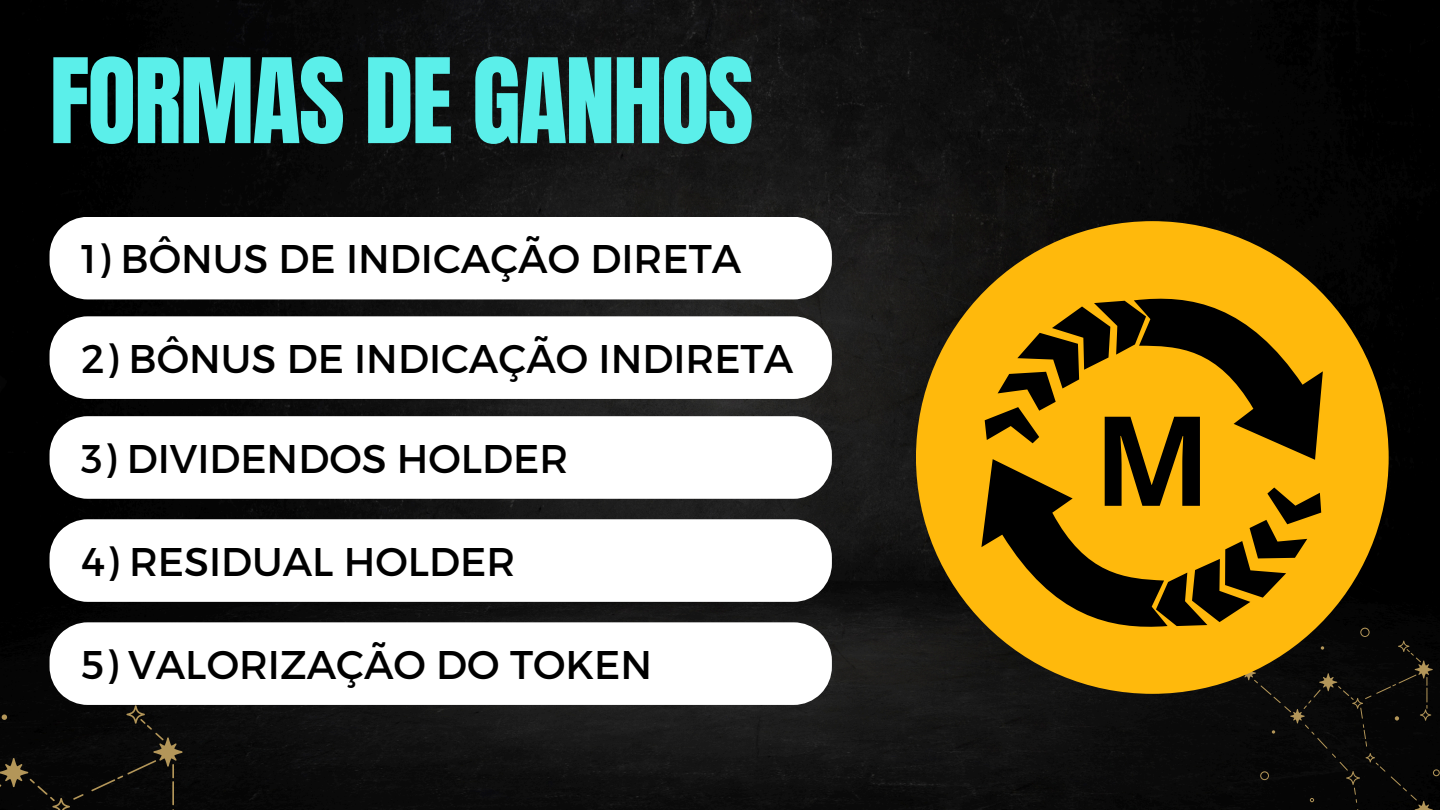
<style>
.page{position:relative;width:1440px;height:810px;background:#fff}
.page>*{position:absolute;margin:0;border:0;box-sizing:border-box;transform-origin:0 0}
.t1{font:700 124.8px "Open Sans";color:#000}
.t2{font:100px "Anton";letter-spacing:-.02em;color:#5befea}
.t3{font:40px "Montserrat";color:#000}
</style>
<div class="page">
<img style="left:0;top:0;width:1440px;height:810px">
<div style="left:0;top:656px;width:194px;height:154px;background:#060606"></div>
<svg style="left:50px;top:217px;width:782px;height:82px"></svg>
<svg style="left:50px;top:316px;width:782px;height:83px"></svg>
<svg style="left:50px;top:416px;width:782px;height:83px"></svg>
<svg style="left:50px;top:519px;width:782px;height:83px"></svg>
<svg style="left:50px;top:622px;width:782px;height:83px"></svg>
<div style="left:916px;top:221px;width:473px;height:473px;background:#ffb90c;border-radius:50%"></div>
<svg style="left:981px;top:294px;width:459px;height:516px"></svg>
<p class="t2" style="left:50px;top:29px;width:706px">FORMAS DE GANHOS</p>
<h1 class="t3" style="left:81px;top:233px;width:662px">1) BÔNUS DE INDICAÇÃO DIRETA</h1>
<p class="t3" style="left:81px;top:333px;width:714px">2) BÔNUS DE INDICAÇÃO INDIRETA</p>
<p class="t3" style="left:81px;top:432px;width:489px">3) DIVIDENDOS HOLDER</p>
<p class="t3" style="left:81px;top:536px;width:436px">4) RESIDUAL HOLDER</p>
<p class="t3" style="left:81px;top:639px;width:573px">5) VALORIZAÇÃO DO TOKEN</p>
<p class="t1" style="left:1093px;top:373px;width:119px">M</p>
</div>
